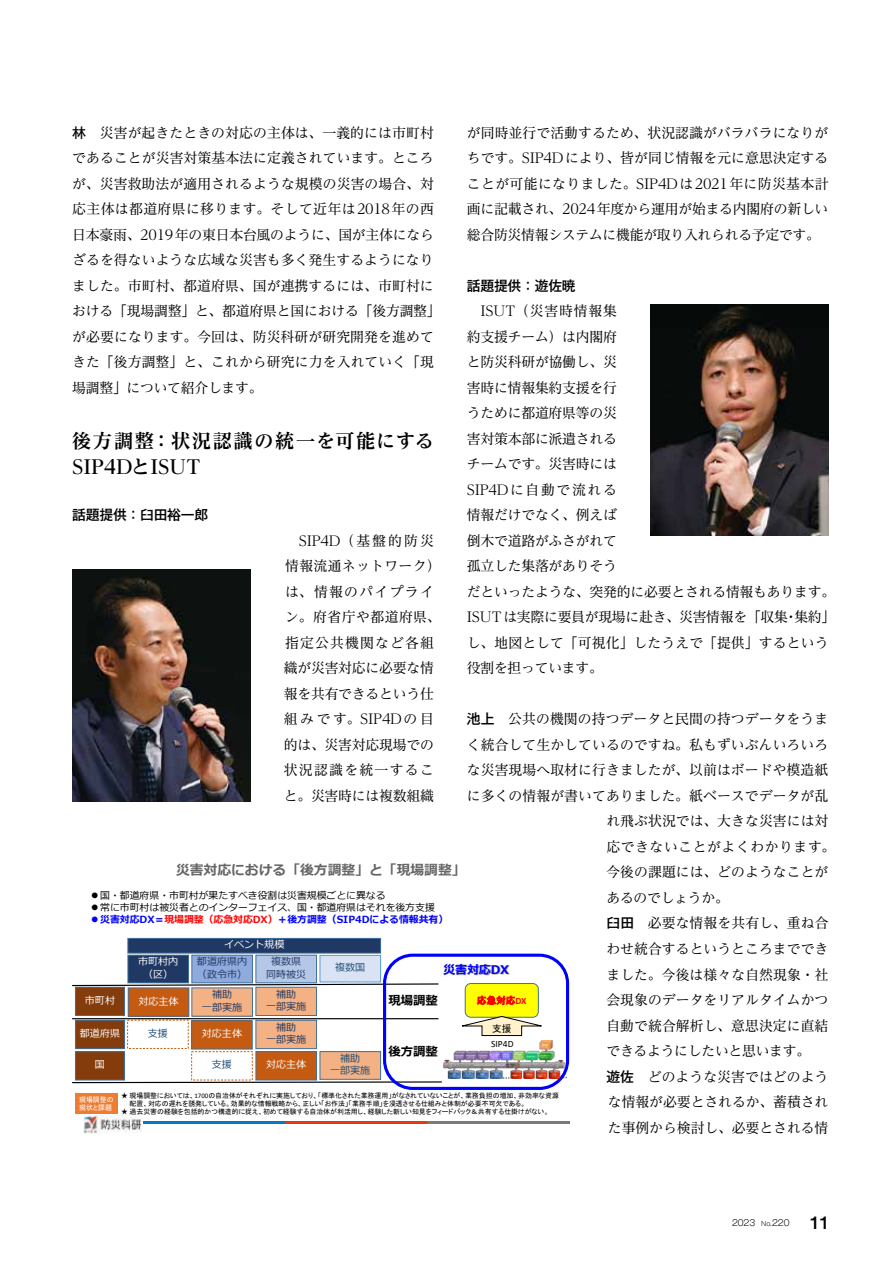
<style>
.page{position:relative;width:893px;height:1263px;background:#fff}
.page>*{position:absolute;margin:0;border:0;box-sizing:border-box;transform-origin:0 0}
.t1{font:700 19.2px/25.5px "Reim Pro";letter-spacing:.045em;color:#000}
.t2{font:13.8px/25.5px "Reim Pro";letter-spacing:.005em;color:#000}
.t3{font:13.8px/25.5px "Reim Pro";letter-spacing:-.015em;color:#000}
.t4{font:13.8px/25.5px "Reim Pro";letter-spacing:.025em;color:#000}
.t5{font:13.8px "Reim Pro";letter-spacing:-.02em;color:#000}
.t6{font:700 13.8px "Meiryo";color:#666565}
.t7{font:500 13.8px "Gothic MB101 Pro";letter-spacing:-.02em;color:#000}
.t8{font:13.8px "Reim Pro";letter-spacing:.04em;color:#000}
.t9{font:700 12.45px "Meiryo";color:#000}
.t10{font:700 11.85px "Meiryo";color:#00f}
.t11{font:10.05px/12px "Meiryo";color:#203864;text-align:center}
.t12{font:10.05px/12px "Meiryo";color:#fff;text-align:center}
.t13{font:10.05px/12px "Meiryo";color:#1f4e79;text-align:center}
.t14{font:9.9px "Meiryo";letter-spacing:-.005em;color:#000}
.t15{font:700 9.9px "Meiryo";letter-spacing:-.005em;color:#00f}
.t16{font:9.6px "MS P Gothic";color:#f00}
.t17{font:9.6px "Calibri";color:#000}
.t18{font:9.6px "MS P Gothic";color:#000}
.t19{font:300 8.55px "Gothic MB101 Pro";color:#000}
.t20{font:6.9px/8.2px "MS P Gothic";color:#000}
.t21{font:6.9px/8.2px "MS P Gothic";color:#fff}
.s1{font-family:"Gothic MB101 Pro";font-weight:500}
.s2{color:#f00}
.s3{font-family:"Calibri";font-weight:700}
.s4{font-family:"Calibri"}
.s5{font-size:6.45px}
.s6{font-family:"Midashi Go Pro MB31";font-weight:400;font-size:16.95px}
</style>
<div class="page">
<img style="left:83px;top:1116px;width:58px;height:17px">
<img style="left:144px;top:1121px;width:425px;height:2px">
<div style="left:75px;top:987px;width:50px;height:28px;background:#843c0c"></div>
<div style="left:75px;top:987px;width:50px;height:29px;border:1px solid #41719c"></div>
<div style="left:75px;top:1020px;width:50px;height:29px;background:#843c0c"></div>
<div style="left:75px;top:1020px;width:50px;height:29px;border:1px solid #41719c"></div>
<div style="left:75px;top:1052px;width:50px;height:28px;background:#843c0c"></div>
<div style="left:75px;top:1051px;width:50px;height:29px;border:1px solid #41719c"></div>
<div style="left:128px;top:955px;width:61px;height:28px;background:#203864"></div>
<div style="left:128px;top:955px;width:61px;height:28px;border:1px solid #41719c"></div>
<div style="left:192px;top:955px;width:60px;height:28px;background:#8faadc"></div>
<div style="left:192px;top:955px;width:61px;height:28px;border:1px solid #41719c"></div>
<div style="left:256px;top:955px;width:61px;height:28px;background:#b4c7e7"></div>
<div style="left:256px;top:955px;width:61px;height:28px;border:1px solid #41719c"></div>
<div style="left:320px;top:955px;width:61px;height:27px;background:#dae3f3"></div>
<div style="left:320px;top:955px;width:61px;height:27px;border:1px solid #5b9bd5"></div>
<div style="left:128px;top:988px;width:61px;height:28px;background:#c55a11"></div>
<div style="left:128px;top:987px;width:61px;height:29px;border:1px solid #41719c"></div>
<div style="left:192px;top:988px;width:60px;height:28px;background:#f4b183"></div>
<div style="left:256px;top:987px;width:61px;height:28px;background:#f4b183"></div>
<div style="left:256px;top:987px;width:61px;height:29px;border:1px solid #41719c"></div>
<div style="left:192px;top:1021px;width:60px;height:28px;background:#c55a11"></div>
<div style="left:191px;top:1020px;width:62px;height:29px;border:1px solid #41719c"></div>
<div style="left:256px;top:1020px;width:61px;height:29px;background:#f4b183"></div>
<div style="left:256px;top:1020px;width:61px;height:29px;border:1px solid #41719c"></div>
<div style="left:256px;top:1052px;width:61px;height:28px;background:#c55a11"></div>
<div style="left:256px;top:1051px;width:61px;height:29px;border:1px solid #41719c"></div>
<div style="left:320px;top:1051px;width:61px;height:28px;background:#f4b183"></div>
<div style="left:320px;top:1051px;width:61px;height:28px;border:1px solid #41719c"></div>
<div style="left:128px;top:938px;width:253px;height:15px;background:#203864"></div>
<div style="left:128px;top:938px;width:253px;height:15px;border:1px solid #41719c"></div>
<hr style="left:72px;top:1018px;width:366px;height:1px;background:#000">
<svg style="left:72px;top:983px;width:364px;height:4px"></svg>
<svg style="left:72px;top:1081px;width:370px;height:3px"></svg>
<div style="left:465px;top:983px;width:74px;height:34px;background:#ff0;border:1px solid #41719c;border-radius:6px"></div>
<svg style="left:462px;top:1016px;width:80px;height:20px"></svg>
<div style="left:383px;top:954px;width:186px;height:136px;border:3px solid #00f;border-radius:28px"></div>
<img style="left:436px;top:963px;width:47px;height:23px">
<img style="left:483px;top:963px;width:34px;height:22px">
<div style="left:75px;top:1093px;width:43px;height:20px;background:#ed7d31"></div>
<img style="left:444px;top:1040px;width:123px;height:38px">
<img style="left:650px;top:304px;width:179px;height:232px">
<img style="left:72px;top:570px;width:179px;height:231px">
<p class="t2" style="left:467px;top:119px;width:363px;text-align:justify">が同時並行で活動するため、状況認識がバラバラになりがちです。SIP4Dにより、皆が同じ情報を元に意思決定することが可能になりました。SIP4Dは2021年に防災基本計画に記載され、2024年度から運用が始まる内閣府の新しい総合防災情報システムに機能が取り入れられる予定です。</p>
<p class="t7" style="left:467px;top:274px;width:110px">話題提供：遊佐暁</p>
<p class="t3" style="left:467px;top:298px;width:370px">　ISUT（災害時情報集<br>約支援チーム）は内閣府<br>と防災科研が協働し、災<br>害時に情報集約支援を行<br>うために都道府県等の災<br>害対策本部に派遣される<br>チームです。災害時には<br>SIP4Dに自動で流れる<br>情報だけでなく、例えば<br>倒木で道路がふさがれて<br>孤立した集落がありそう<br>だといったような、突発的に必要とされる情報もあります。<br>ISUTは実際に要員が現場に赴き、災害情報を「収集・集約」し、地図として「可視化」したうえで「提供」するという役割を担っています。</p>
<p class="t2" style="left:467px;top:706px;width:363px"><span class="s1">池上</span>　公共の機関の持つデータと民間の持つデータをうま</p>
<p class="t2" style="left:467px;top:732px;width:363px">く統合して生かしているのですね。私もずいぶんいろいろ</p>
<p class="t2" style="left:467px;top:757px;width:363px">な災害現場へ取材に行きましたが、以前はボードや模造紙</p>
<p class="t2" style="left:467px;top:783px;width:363px">に多くの情報が書いてありました。紙ベースでデータが乱</p>
<p class="t2" style="left:606px;top:808px;width:224px">れ飛ぶ状況では、大きな災害には対</p>
<p class="t8" style="left:606px;top:835px;width:230px">応できないことがよくわかります。</p>
<p class="t2" style="left:606px;top:859px;width:224px">今後の課題には、どのようなことが</p>
<p class="t5" style="left:606px;top:886px;width:124px">あるのでしょうか。</p>
<p class="t2" style="left:606px;top:910px;width:224px"><span class="s1">臼田</span>　必要な情報を共有し、重ね合</p>
<p class="t2" style="left:606px;top:936px;width:223px">わせ統合するというところまででき</p>
<p class="t2" style="left:606px;top:961px;width:224px">ました。今後は様々な自然現象・社</p>
<p class="t2" style="left:606px;top:987px;width:223px">会現象のデータをリアルタイムかつ</p>
<p class="t2" style="left:606px;top:1012px;width:224px">自動で統合解析し、意思決定に直結</p>
<p class="t5" style="left:606px;top:1039px;width:205px">できるようにしたいと思います。</p>
<p class="t2" style="left:606px;top:1063px;width:224px"><span class="s1">遊佐</span>　どのような災害ではどのよう</p>
<p class="t2" style="left:608px;top:1089px;width:222px">な情報が必要とされるか、蓄積され</p>
<p class="t2" style="left:608px;top:1114px;width:222px">た事例から検討し、必要とされる情</p>
<p class="t2" style="left:72px;top:119px;width:370px"><span class="s1">林</span> 災害が起きたときの対応の主体は、一義的には市町村であることが災害対策基本法に定義されています。ところが、災害救助法が適用されるような規模の災害の場合、対応主体は都道府県に移ります。そして近年は2018年の西日本豪雨、2019年の東日本台風のように、国が主体にならざるを得ないような広域な災害も多く発生するようになりました。市町村、都道府県、国が連携するには、市町村における「現場調整」と、都道府県と国における「後方調整」が必要になります。今回は、防災科研が研究開発を進めてきた「後方調整」と、これから研究に力を入れていく「現場調整」について紹介します。</p>
<h1 class="t1" style="left:72px;top:428px;width:363px">後方調整：状況認識の統一を可能にする<br>SIP４DとISUT</h1>
<p class="t7" style="left:72px;top:504px;width:137px">話題提供：臼田裕一郎</p>
<p class="t4" style="left:284px;top:528px;width:158px">　SIP4D（基盤的防災情報流通ネットワーク）は、情報のパイプライン。府省庁や都道府県、指定公共機関など各組織が災害対応に必要な情報を共有できるという仕組みです。SIP4Dの目的は、災害対応現場での状況認識を統一すること。災害時には複数組織</p>
<p class="t6" style="left:176px;top:860px;width:291px">災害対応における「後方調整」と「現場調整」</p>
<p class="t14" style="left:91px;top:889px;width:296px">● 国・都道府県・市町村が果たすべき役割は災害規模ごとに異なる</p>
<p class="t14" style="left:91px;top:901px;width:345px">● 常に市町村は被災者とのインターフェイス、国・都道府県はそれを後方支援</p>
<p class="t15" style="left:91px;top:912px;width:359px">● 災害対応DX＝<span class="s2">現場調整（応急対応DX）</span>＋後方調整（SIP4Dによる情報共有）</p>
<p class="t12" style="left:224px;top:939px;width:62px">イベント規模</p>
<p class="t12" style="left:138px;top:956px;width:42px">市町村内（区）</p>
<p class="t11" style="left:197px;top:956px;width:52px;text-align:left">都道府県内（政令市）</p>
<p class="t11" style="left:266px;top:956px;width:42px">複数県同時被災</p>
<p class="t13" style="left:335px;top:962px;width:32px">複数国</p>
<p class="t12" style="left:138px;top:995px;width:42px">対応主体</p>
<p class="t11" style="left:202px;top:989px;width:42px">補助<br>一部実施</p>
<p class="t11" style="left:266px;top:989px;width:42px">補助<br>一部実施</p>
<p class="t12" style="left:202px;top:1028px;width:42px">対応主体</p>
<p class="t11" style="left:266px;top:1022px;width:42px">補助<br>一部実施</p>
<p class="t12" style="left:266px;top:1059px;width:42px">対応主体</p>
<p class="t13" style="left:330px;top:1053px;width:42px">補助<br>一部実施</p>
<p class="t10" style="left:443px;top:961px;width:67px">災害対応DX</p>
<p class="t9" style="left:388px;top:992px;width:51px">現場調整</p>
<p class="t9" style="left:388px;top:1042px;width:51px">後方調整</p>
<p class="t12" style="left:85px;top:995px;width:32px">市町村</p>
<p class="t12" style="left:80px;top:1028px;width:42px">都道府県</p>
<p class="t12" style="left:95px;top:1059px;width:12px">国</p>
<p class="t16" style="left:477px;top:995px;width:51px">応急対応<span class="s3">DX</span></p>
<p class="t18" style="left:492px;top:1023px;width:21px">支援</p>
<p class="t13" style="left:148px;top:1028px;width:22px">支援</p>
<p class="t17" style="left:491px;top:1037px;width:24px">SIP4D</p>
<p class="t13" style="left:212px;top:1059px;width:22px">支援</p>
<p class="t20" style="left:130px;top:1091px;width:431px;text-indent:-8px">★ 現場調整においては、<span class="s4">1700</span>の自治体がそれぞれに実施しており、「標準化された業務運用」がなされていないことが、業務負担の増加、非効率な資源配置、対応の遅れを誘発している。効果的な情報戦略から、正しい「お作法」「業務手順」を浸透させる仕組みと体制が必要不可欠である。</p>
<p class="t20" style="left:121px;top:1108px;width:429px">★ 過去災害の経験を包括的かつ構造的に捉え、初めて経験する自治体が利活用し、経験した新しい知見をフィードバック＆共有する仕掛けがない。</p>
<p class="t21" style="left:79px;top:1095px;width:36px">現場調整の現状と課題</p>
<p class="t19" style="left:732px;top:1216px;width:99px">2023 <span class="s5">No</span>.220 <span class="s6">11</span></p>
</div>
